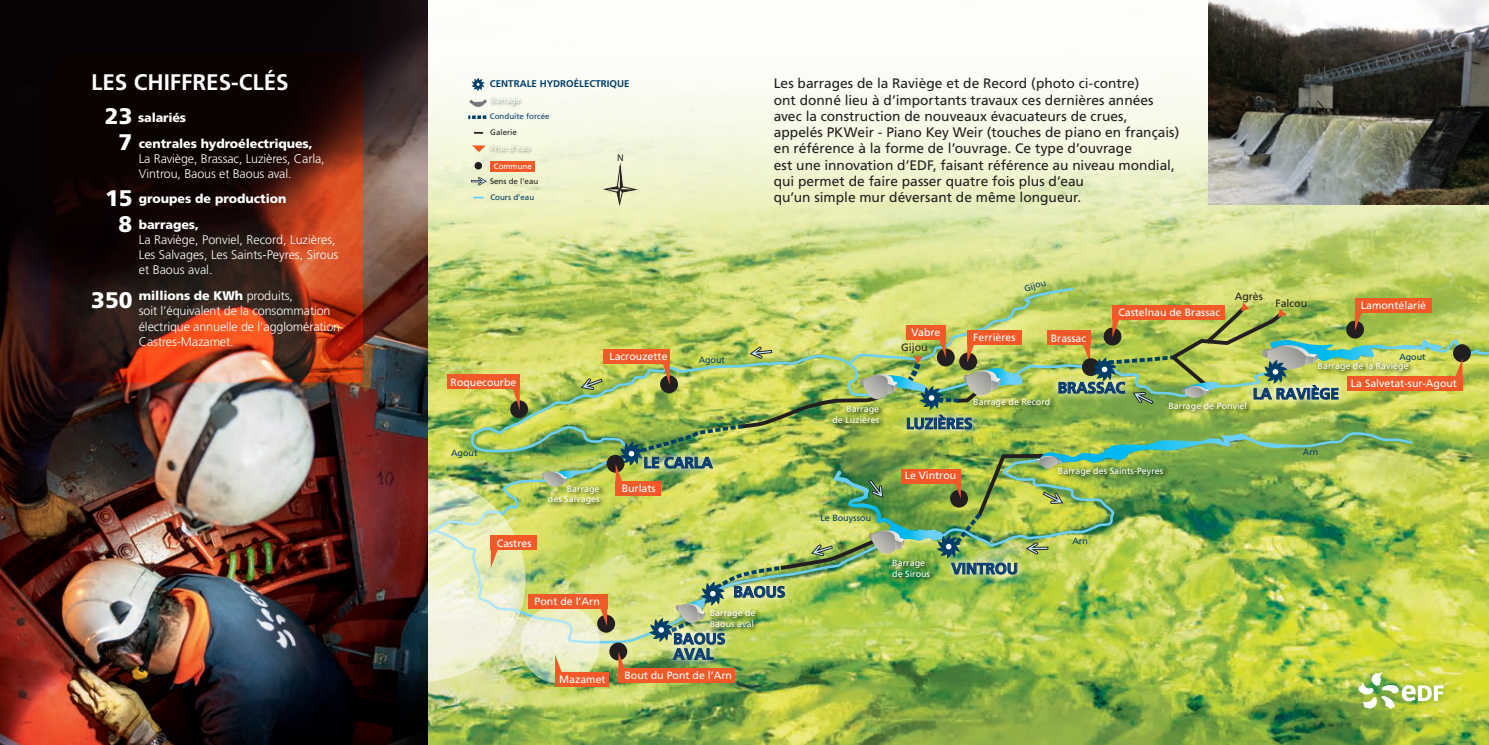
<style>
.page{position:relative;width:1489px;height:745px;background:#fff}
.page>*{position:absolute;margin:0;border:0;box-sizing:border-box;transform-origin:0 0}
.t1{font:700 22.5px "Frutiger";color:#fff}
.t2{font:900 22.5px "Frutiger";color:#fff}
.t3{font:700 15.38px/15.4px "Frutiger";color:#0a436d}
.t4{font:700 15.38px "Frutiger";color:#0a386e}
.t5{font:13.75px/16.2px "Frutiger";color:#231f20}
.t6{font:300 12.5px/15px "Frutiger";letter-spacing:-.01em;color:#fff}
.t7{font:900 12.5px "Frutiger";letter-spacing:-.01em;color:#fff}
.t8{font:10.62px "Frutiger";color:#fff}
.t9{font:10.62px "Frutiger";color:#231f20}
.t10{font:700 9.75px "Frutiger";color:#003e6a}
.t11{font:9px/10.8px "Frutiger";color:#fff}
.t12{font:9px "Frutiger";letter-spacing:-.005em;color:#003e6a}
.t13{font:8px "Frutiger";color:#fff}
.t14{font:8px/15.8px "Frutiger";color:#07446d}
.t15{font:8px "Frutiger";color:#231f20}
.t16{font:8px "Frutiger";letter-spacing:-.005em;color:#003e6a}
.s1{font-weight:900}
.s2{color:#231f20}
</style>
<div class="page">
<img style="left:0;top:0;width:429px;height:744px">
<svg style="left:50px;top:52px;width:313px;height:330px;background:#431a0f"></svg>
<img style="left:429px;top:275px;width:1059px;height:469px">
<svg style="left:429px;top:76px;width:1059px;height:199px;background:#e6edbe"></svg>
<svg style="left:525px;top:548px;width:90px;height:95px;background:#c2d26c"></svg>
<img style="left:429px;top:354px;width:186px;height:194px">
<div style="left:606px;top:454px;width:18px;height:18px;background:#231f20;border-radius:50%"></div>
<div style="left:609px;top:642px;width:18px;height:18px;background:#231f20;border-radius:50%"></div>
<div style="left:603px;top:349px;width:66px;height:15px;background:#f15929"></div>
<svg style="left:520px;top:604px;width:79px;height:79px;background:#e4eacb"></svg>
<div style="left:555px;top:671px;width:53px;height:15px;background:#f15929"></div>
<div style="left:491px;top:535px;width:46px;height:14px;background:#f15929"></div>
<img style="left:429px;top:478px;width:96px;height:202px">
<div style="left:510px;top:400px;width:18px;height:18px;background:#231f20;border-radius:50%"></div>
<div style="left:447px;top:374px;width:72px;height:15px;background:#f15929"></div>
<svg style="left:512px;top:389px;width:7px;height:19px"></svg>
<div style="left:597px;top:614px;width:18px;height:18px;background:#231f20;border-radius:50%"></div>
<div style="left:528px;top:594px;width:79px;height:14px;background:#f15929"></div>
<svg style="left:555px;top:654px;width:7px;height:18px"></svg>
<svg style="left:599px;top:608px;width:8px;height:17px"></svg>
<img style="left:543px;top:480px;width:65px;height:33px">
<svg style="left:541px;top:470px;width:38px;height:18px"></svg>
<img style="left:1208px;top:0;width:280px;height:204px">
<svg style="left:474px;top:132px;width:9px;height:2px"></svg>
<svg style="left:474px;top:196px;width:9px;height:2px"></svg>
<svg style="left:469px;top:99px;width:18px;height:8px"></svg>
<div style="left:474px;top:162px;width:8px;height:7px;background:#231f20;border-radius:50%"></div>
<svg style="left:471px;top:78px;width:13px;height:13px"></svg>
<svg style="left:468px;top:115px;width:18px;height:4px"></svg>
<svg style="left:470px;top:176px;width:18px;height:10px"></svg>
<svg style="left:472px;top:145px;width:14px;height:7px"></svg>
<img style="left:487px;top:93px;width:38px;height:17px">
<img style="left:486px;top:141px;width:49px;height:17px">
<div style="left:490px;top:161px;width:45px;height:10px;background:#f15929"></div>
<svg style="left:1349px;top:708px;width:103px;height:9px"></svg>
<img style="left:615px;top:286px;width:873px;height:422px">
<svg style="left:604px;top:154px;width:32px;height:51px;background:#d7dab9"></svg>
<p class="t1" style="left:91px;top:68px;width:199px">LES CHIFFRES-CLÉS</p>
<p class="t2" style="left:105px;top:103px;width:29px">23</p>
<p class="t7" style="left:138px;top:110px;width:49px">salariés</p>
<p class="t2" style="left:118px;top:128px;width:15px">7</p>
<p class="t7" style="left:139px;top:135px;width:175px">centrales hydroélectriques,</p>
<p class="t6" style="left:139px;top:151px;width:187px">La Raviège, Brassac, Luzières, Carla,<br>Vintrou, Baous et Baous aval.</p>
<p class="t2" style="left:105px;top:184px;width:29px">15</p>
<p class="t7" style="left:139px;top:191px;width:149px">groupes de production</p>
<p class="t2" style="left:118px;top:210px;width:15px">8</p>
<p class="t7" style="left:139px;top:217px;width:61px">barrages,</p>
<p class="t6" style="left:139px;top:232px;width:201px">La Raviège, Ponviel, Record, Luzières,<br>Les Salvages, Les Saints-Peyres, Sirous et Baous aval.</p>
<p class="t2" style="left:91px;top:287px;width:43px">350</p>
<p class="t6" style="left:139px;top:288px;width:203px"><span class="s1">millions de KWh</span> produits,<br>soit l’équivalent de la consommation électrique annuelle de l’agglomération<br>Castres-Mazamet.</p>
<p class="t10" style="left:490px;top:78px;width:141px">CENTRALE HYDROÉLECTRIQUE</p>
<p class="t13" style="left:491px;top:96px;width:31px">Barrage</p>
<p class="t14" style="left:490px;top:109px;width:61px">Conduite forcée<br><span class="s2">Galerie</span></p>
<p class="t13" style="left:490px;top:144px;width:42px">Prise d’eau</p>
<p class="t13" style="left:494px;top:161px;width:40px">Commune</p>
<p class="t15" style="left:490px;top:177px;width:50px">Sens de l’eau</p>
<p class="t16" style="left:490px;top:192px;width:45px">Cours d’eau</p>
<p class="t8" style="left:450px;top:375px;width:67px">Roquecourbe</p>
<p class="t8" style="left:609px;top:350px;width:60px">Lacrouzette</p>
<p class="t5" style="left:773px;top:75px;width:407px">Les barrages de la Raviège et de Record (photo ci-contre)<br>ont donné lieu à d’importants travaux ces dernières années avec la construction de nouveaux évacuateurs de crues, appelés PKWeir - Piano Key Weir (touches de piano en français) en référence à la forme de l’ouvrage. Ce type d’ouvrage<br>est une innovation d’EDF, faisant référence au niveau mondial, qui permet de faire passer quatre fois plus d’eau<br>qu’un simple mur déversant de même longueur.</p>
<p class="t12" style="left:1022px;top:283px;width:24px;rotate:-18deg">Gijou</p>
<p class="t8" style="left:1118px;top:306px;width:103px">Castelnau de Brassac</p>
<p class="t9" style="left:1234px;top:290px;width:30px">Agrès</p>
<p class="t9" style="left:1275px;top:296px;width:33px">Falcou</p>
<p class="t8" style="left:1360px;top:299px;width:67px">Lamontélarié</p>
<p class="t8" style="left:911px;top:326px;width:30px">Vabre</p>
<p class="t8" style="left:973px;top:331px;width:44px">Ferrières</p>
<p class="t8" style="left:1050px;top:331px;width:37px">Brassac</p>
<p class="t9" style="left:901px;top:341px;width:28px">Gijou</p>
<p class="t12" style="left:698px;top:354px;width:28px">Agout</p>
<p class="t12" style="left:1399px;top:351px;width:28px">Agout</p>
<p class="t11" style="left:1317px;top:360px;width:92px">Barrage de la Raviège</p>
<p class="t3" style="left:1057px;top:380px;width:69px">BRASSAC</p>
<p class="t4" style="left:1252px;top:384px;width:88px">LA RAVIÈGE</p>
<p class="t11" style="left:973px;top:396px;width:79px">Barrage de Record</p>
<p class="t11" style="left:832px;top:403px;width:48px;text-align:right">Barrage<br>de Luzières</p>
<p class="t11" style="left:1168px;top:400px;width:80px">Barrage de Ponviel</p>
<p class="t3" style="left:906px;top:415px;width:68px">LUZIÈRES</p>
<p class="t8" style="left:1350px;top:377px;width:108px">La Salvetat-sur-Agout</p>
<p class="t12" style="left:451px;top:447px;width:28px">Agout</p>
<p class="t8" style="left:497px;top:536px;width:36px">Castres</p>
<p class="t11" style="left:548px;top:483px;width:53px;text-align:right">Barrage<br>des Salvages</p>
<p class="t8" style="left:534px;top:595px;width:67px">Pont de l’Arn</p>
<p class="t8" style="left:559px;top:673px;width:48px">Mazamet</p>
<p class="t3" style="left:643px;top:454px;width:70px">LE CARLA</p>
<p class="t8" style="left:621px;top:481px;width:36px">Burlats</p>
<p class="t3" style="left:733px;top:584px;width:53px">BAOUS</p>
<p class="t11" style="left:709px;top:607px;width:47px">Barrage de<br>Baous aval</p>
<p class="t3" style="left:673px;top:630px;width:53px">BAOUS<br>AVAL</p>
<p class="t8" style="left:624px;top:669px;width:109px">Bout du Pont de l’Arn</p>
<p class="t12" style="left:820px;top:512px;width:52px">Le Bouyssou</p>
<p class="t8" style="left:904px;top:469px;width:53px">Le Vintrou</p>
<p class="t11" style="left:892px;top:557px;width:39px">Barrage de Sirous</p>
<p class="t3" style="left:951px;top:560px;width:68px">VINTROU</p>
<p class="t11" style="left:1057px;top:464px;width:107px">Barrage des Saints-Peyres</p>
<p class="t12" style="left:1072px;top:535px;width:17px">Arn</p>
<p class="t12" style="left:1302px;top:446px;width:17px">Arn</p>
</div>
